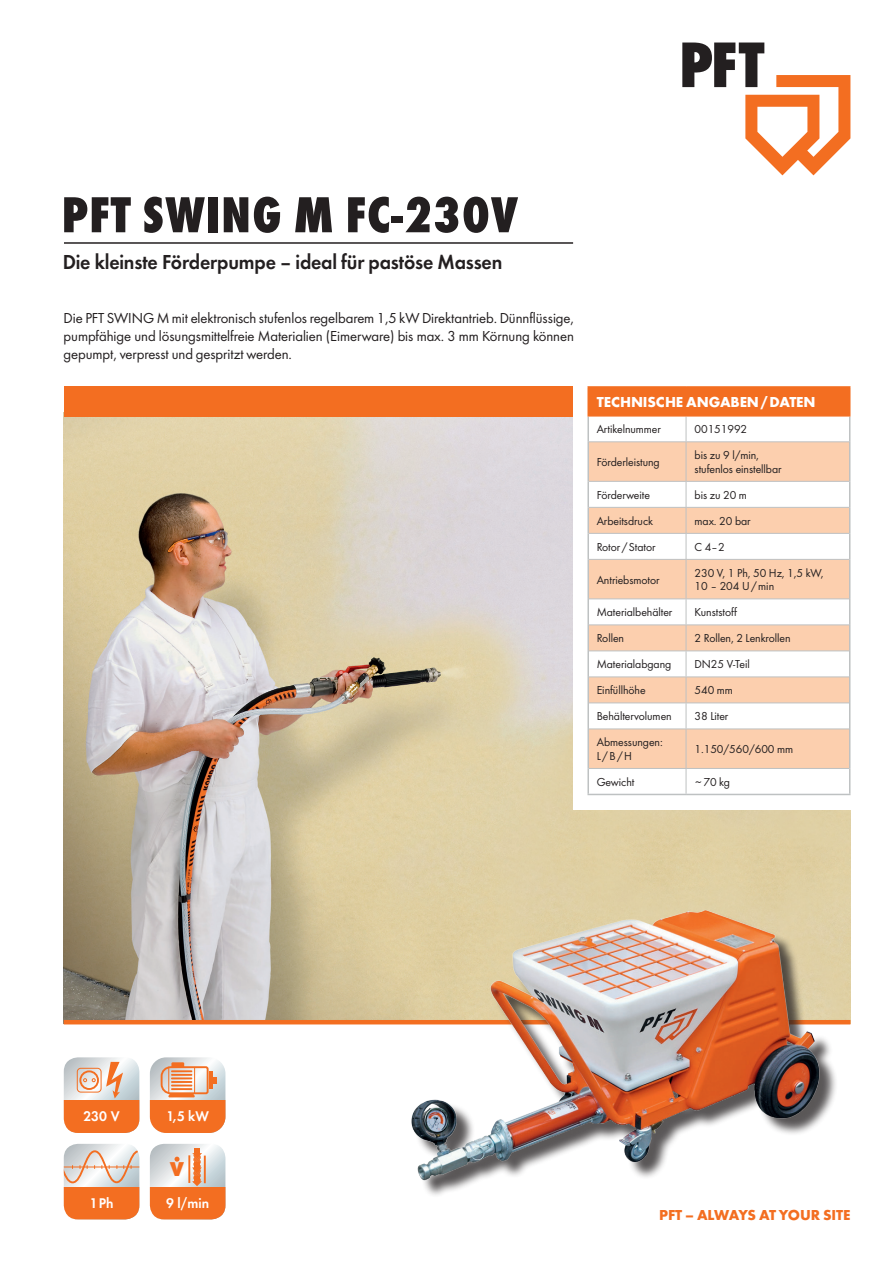
<style>
.page{position:relative;width:893px;height:1263px;background:#fff}
.page>*{position:absolute;margin:0;border:0;box-sizing:border-box;transform-origin:0 0}
.t1{font:700 expanded 52.5px "Futura Con";letter-spacing:.02em;color:#231f20}
.t2{font:21px "Futura Dem";letter-spacing:-.01em;color:#231f20;scale:.95 1}
.t3{font:700 expanded 20.85px "Futura";color:#f36e21;scale:.95 1}
.t4{font:15px/18px "Futura Boo";letter-spacing:-.005em;color:#231f20;text-align:justify}
.t5{font:700 15px "Futura";letter-spacing:-.01em;color:#fff}
.t6{font:700 15px "Futura";letter-spacing:-.005em;color:#f36e21}
.t7{font:14.55px "Futura Dem";letter-spacing:-.005em;color:#fff;scale:.95 1}
.t8{font:12px/13.5px "Futura Boo";letter-spacing:-.005em;color:#231f20}
</style>
<div class="page">
<hr style="left:64px;top:242px;width:509px;height:2px;background:#231f20">
<img style="left:64px;top:416px;width:786px;height:604px">
<div style="left:64px;top:386px;width:779px;height:30px;background:#f36e21"></div>
<div style="left:573px;top:364px;width:300px;height:446px;background:#fff"></div>
<svg style="left:64px;top:1057px;width:75px;height:76px;background:#e7a882"></svg>
<svg style="left:64px;top:1144px;width:75px;height:75px;background:#e8ab88"></svg>
<svg style="left:150px;top:1057px;width:75px;height:76px;background:#e9a279"></svg>
<svg style="left:150px;top:1144px;width:75px;height:75px;background:#e7ab88"></svg>
<hr style="left:188px;top:1155px;width:2px;height:28px;background:#f36e21">
<hr style="left:204px;top:1155px;width:2px;height:28px;background:#f36e21">
<hr style="left:64px;top:1020px;width:786px;height:4px;background:#f36e21">
<svg style="left:682px;top:43px;width:168px;height:132px"></svg>
<img style="left:352px;top:872px;width:499px;height:323px">
<div style="left:588px;top:387px;width:262px;height:29px;background:#f36e21"></div>
<svg style="left:589px;top:442px;width:260px;height:326px;fill:#fccfae"></svg>
<hr style="left:587px;top:417px;width:2px;height:25px;background:#bec1c2">
<hr style="left:587px;top:442px;width:2px;height:39px;background:#bec1c2">
<hr style="left:849px;top:442px;width:1px;height:39px;background:#bec1c2">
<hr style="left:587px;top:481px;width:2px;height:26px;background:#bec1c2">
<hr style="left:587px;top:507px;width:2px;height:26px;background:#bec1c2">
<hr style="left:587px;top:533px;width:2px;height:26px;background:#bec1c2">
<svg style="left:849px;top:481px;width:1px;height:78px"></svg>
<hr style="left:587px;top:559px;width:2px;height:40px;background:#bec1c2">
<hr style="left:849px;top:559px;width:1px;height:40px;background:#bec1c2">
<hr style="left:587px;top:599px;width:2px;height:26px;background:#bec1c2">
<hr style="left:587px;top:625px;width:2px;height:26px;background:#bec1c2">
<hr style="left:587px;top:651px;width:2px;height:26px;background:#bec1c2">
<hr style="left:587px;top:677px;width:2px;height:26px;background:#bec1c2">
<hr style="left:587px;top:703px;width:2px;height:26px;background:#bec1c2">
<svg style="left:849px;top:599px;width:1px;height:130px"></svg>
<hr style="left:587px;top:729px;width:2px;height:39px;background:#bec1c2">
<hr style="left:849px;top:729px;width:1px;height:39px;background:#bec1c2">
<hr style="left:587px;top:768px;width:2px;height:26px;background:#bec1c2">
<svg style="left:849px;top:768px;width:1px;height:26px"></svg>
<hr style="left:587px;top:794px;width:99px;height:1px;background:#bec1c2">
<hr style="left:686px;top:794px;width:164px;height:1px;background:#bec1c2">
<svg style="left:686px;top:417px;width:1px;height:24px"></svg>
<hr style="left:589px;top:441px;width:97px;height:1px;background:#bec1c2">
<hr style="left:686px;top:441px;width:163px;height:1px;background:#bec1c2">
<hr style="left:686px;top:442px;width:1px;height:39px;background:#bec1c2">
<hr style="left:589px;top:481px;width:97px;height:1px;background:#bec1c2">
<hr style="left:686px;top:481px;width:163px;height:1px;background:#bec1c2">
<hr style="left:589px;top:507px;width:97px;height:1px;background:#bec1c2">
<hr style="left:686px;top:507px;width:163px;height:1px;background:#bec1c2">
<hr style="left:589px;top:533px;width:97px;height:1px;background:#bec1c2">
<hr style="left:686px;top:533px;width:163px;height:1px;background:#bec1c2">
<svg style="left:686px;top:482px;width:1px;height:77px"></svg>
<hr style="left:589px;top:559px;width:97px;height:1px;background:#bec1c2">
<hr style="left:686px;top:559px;width:163px;height:1px;background:#bec1c2">
<hr style="left:686px;top:560px;width:1px;height:38px;background:#bec1c2">
<hr style="left:589px;top:598px;width:97px;height:1px;background:#bec1c2">
<hr style="left:686px;top:598px;width:163px;height:1px;background:#bec1c2">
<hr style="left:589px;top:624px;width:97px;height:1px;background:#bec1c2">
<hr style="left:686px;top:624px;width:163px;height:1px;background:#bec1c2">
<hr style="left:589px;top:650px;width:97px;height:1px;background:#bec1c2">
<hr style="left:686px;top:650px;width:163px;height:1px;background:#bec1c2">
<hr style="left:589px;top:676px;width:97px;height:1px;background:#bec1c2">
<hr style="left:686px;top:676px;width:163px;height:1px;background:#bec1c2">
<hr style="left:589px;top:702px;width:97px;height:1px;background:#bec1c2">
<hr style="left:686px;top:702px;width:163px;height:1px;background:#bec1c2">
<svg style="left:686px;top:599px;width:1px;height:129px"></svg>
<hr style="left:589px;top:728px;width:97px;height:1px;background:#bec1c2">
<hr style="left:686px;top:728px;width:163px;height:1px;background:#bec1c2">
<hr style="left:686px;top:729px;width:1px;height:39px;background:#bec1c2">
<hr style="left:589px;top:768px;width:97px;height:1px;background:#bec1c2">
<hr style="left:686px;top:768px;width:163px;height:1px;background:#bec1c2">
<svg style="left:686px;top:769px;width:1px;height:25px"></svg>
<hr style="left:587px;top:386px;width:99px;height:2px;background:#f36e21">
<hr style="left:587px;top:388px;width:2px;height:27px;background:#f36e21">
<hr style="left:686px;top:386px;width:164px;height:2px;background:#f36e21">
<svg style="left:849px;top:417px;width:1px;height:25px"></svg>
<hr style="left:587px;top:415px;width:99px;height:2px;background:#f36e21">
<hr style="left:686px;top:415px;width:164px;height:2px;background:#f36e21">
<h1 class="t1" style="left:62px;top:185px;width:458px">PFT SWING M FC-230V</h1>
<h2 class="t2" style="left:63px;top:250px;width:464px">Die kleinste Förderpumpe – ideal für pastöse Massen</h2>
<p class="t4" style="left:64px;top:309px;width:512px">Die PFT SWING M mit elektronisch stufenlos regelbarem 1,5 kW Direktantrieb. Dünnflüssige, pumpfähige und lösungsmittelfreie Materialien (Eimerware) bis max. 3 mm Körnung können gepumpt, verpresst und gespritzt werden.</p>
<p class="t5" style="left:597px;top:393px;width:220px">TECHNISCHE ANGABEN/DATEN</p>
<p class="t8" style="left:597px;top:422px;width:66px">Artikelnummer</p>
<p class="t8" style="left:695px;top:422px;width:54px">00151992</p>
<p class="t8" style="left:597px;top:455px;width:65px">Förderleistung</p>
<p class="t8" style="left:695px;top:448px;width:88px">bis zu 9 l/min, stufenlos einstellbar</p>
<p class="t8" style="left:597px;top:488px;width:55px">Förderweite</p>
<p class="t8" style="left:695px;top:488px;width:54px">bis zu 20 m</p>
<p class="t8" style="left:597px;top:514px;width:58px">Arbeitsdruck</p>
<p class="t8" style="left:695px;top:514px;width:58px">max. 20 bar</p>
<p class="t8" style="left:597px;top:540px;width:60px">Rotor/Stator</p>
<p class="t8" style="left:695px;top:540px;width:32px">C 4–2</p>
<p class="t8" style="left:597px;top:573px;width:64px">Antriebsmotor</p>
<p class="t8" style="left:695px;top:566px;width:131px">230 V, 1 Ph, 50 Hz, 1,5 kW,<br>10 – 204 U/min</p>
<p class="t8" style="left:597px;top:605px;width:77px">Materialbehälter</p>
<p class="t8" style="left:695px;top:605px;width:44px">Kunststoff</p>
<p class="t8" style="left:597px;top:631px;width:29px">Rollen</p>
<p class="t8" style="left:695px;top:631px;width:97px">2 Rollen, 2 Lenkrollen</p>
<p class="t8" style="left:597px;top:658px;width:76px">Materialabgang</p>
<p class="t8" style="left:695px;top:658px;width:57px">DN25 V-Teil</p>
<p class="t8" style="left:597px;top:684px;width:50px">Einfüllhöhe</p>
<p class="t8" style="left:695px;top:684px;width:40px">540 mm</p>
<p class="t8" style="left:597px;top:710px;width:76px">Behältervolumen</p>
<p class="t8" style="left:695px;top:710px;width:35px">38 Liter</p>
<p class="t8" style="left:597px;top:736px;width:68px">Abmessungen:<br>L/B/H</p>
<p class="t8" style="left:695px;top:742px;width:100px">1.150/560/600 mm</p>
<p class="t8" style="left:597px;top:775px;width:39px">Gewicht</p>
<p class="t8" style="left:695px;top:775px;width:37px">~70 kg</p>
<p class="t7" style="left:83px;top:1108px;width:40px">230 V</p>
<p class="t7" style="left:90px;top:1194px;width:26px">1Ph</p>
<p class="t7" style="left:166px;top:1108px;width:46px">1,5 kW</p>
<h3 class="t3" style="left:170px;top:1157px;width:17px">V</h3>
<p class="t7" style="left:166px;top:1194px;width:47px">9 l/min</p>
<p class="t6" style="left:659px;top:1206px;width:193px">PFT – ALWAYS AT YOUR SITE</p>
</div>
